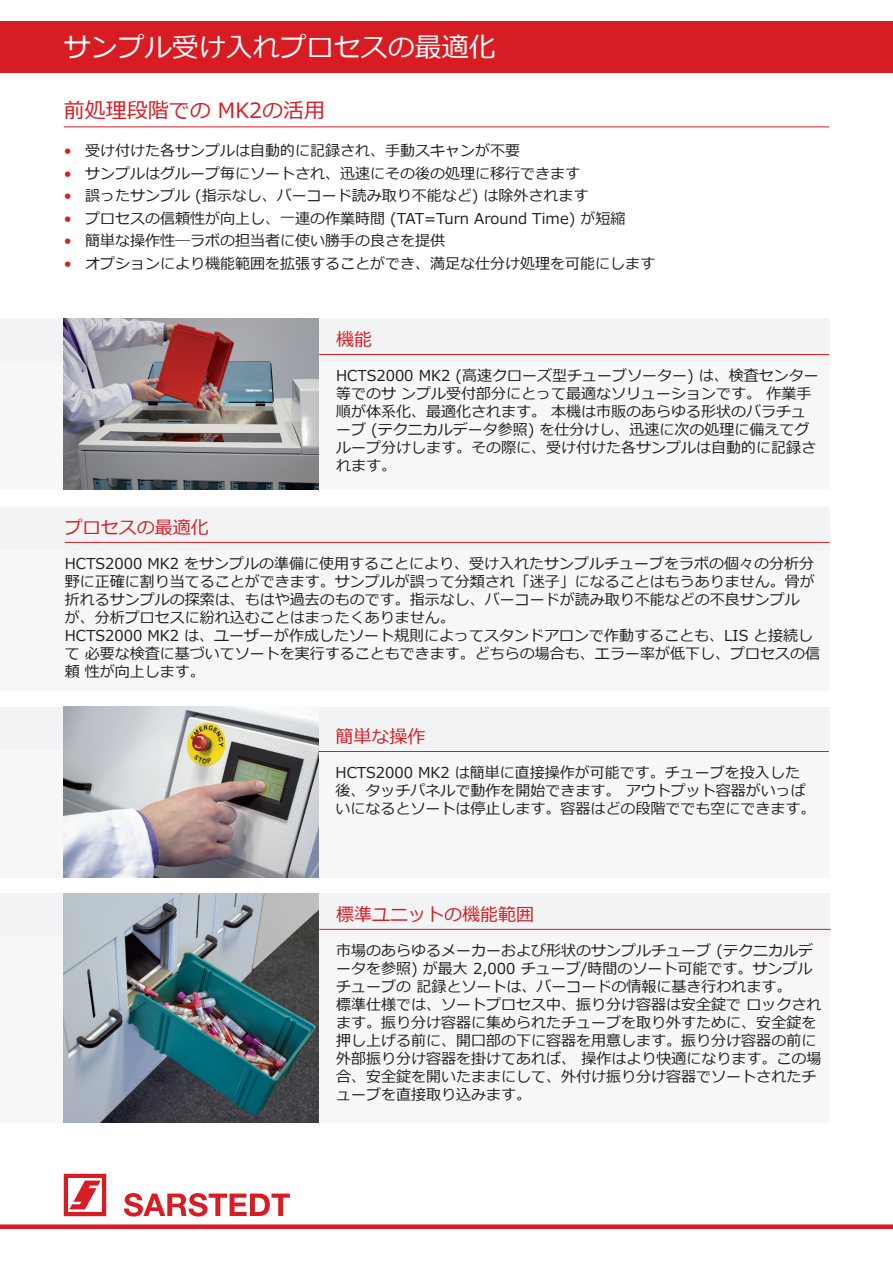
<style>
.page{position:relative;width:893px;height:1263px;background:#fff}
.page>*{position:absolute;margin:0;border:0;box-sizing:border-box;transform-origin:0 0}
.t1{font:27px "Meiryo";color:#fff}
.t2{font:21px "Meiryo";color:#d81c23}
.t3{font:18px "Meiryo";color:#d81c23}
.t4{font:15px/18px "Meiryo";color:#231f20}
.s1{color:#d81c23}
</style>
<div class="page">
<div style="left:0;top:21px;width:893px;height:51px;background:#d81c23"></div>
<div style="left:0;top:1224px;width:893px;height:5px;background:#d81c23"></div>
<div style="left:0;top:319px;width:829px;height:170px;background:#f7f7f8"></div>
<div style="left:0;top:319px;width:829px;height:42px;background:#f2f3f4"></div>
<hr style="left:319px;top:354px;width:510px;height:1px;background:#d81c23">
<img style="left:64px;top:319px;width:255px;height:170px">
<div style="left:0;top:707px;width:829px;height:170px;background:#f7f7f8"></div>
<div style="left:0;top:707px;width:829px;height:42px;background:#f2f3f4"></div>
<img style="left:64px;top:707px;width:255px;height:170px">
<hr style="left:319px;top:751px;width:510px;height:1px;background:#d81c23">
<hr style="left:64px;top:127px;width:765px;height:1px;background:#d81c23">
<svg style="left:64px;top:1174px;width:42px;height:42px"></svg>
<svg style="left:124px;top:1193px;width:166px;height:23px"></svg>
<div style="left:0;top:893px;width:829px;height:230px;background:#f7f7f8"></div>
<div style="left:0;top:893px;width:829px;height:42px;background:#f2f3f4"></div>
<img style="left:64px;top:893px;width:255px;height:230px">
<hr style="left:319px;top:929px;width:512px;height:1px;background:#d81c23">
<div style="left:0;top:507px;width:830px;height:184px;background:#f7f7f8"></div>
<div style="left:0;top:507px;width:829px;height:42px;background:#f2f3f4"></div>
<hr style="left:65px;top:542px;width:765px;height:1px;background:#d81c23">
<h1 class="t1" style="left:64px;top:29px;width:433px">サンプル受け入れプロセスの最適化</h1>
<h2 class="t2" style="left:64px;top:96px;width:263px">前処理段階での MK2の活用</h2>
<p class="t4" style="left:64px;top:142px;width:458px"><span class="s1">•</span> 受け付けた各サンプルは自動的に記録され、手動スキャンが不要</p>
<p class="t4" style="left:64px;top:165px;width:518px"><span class="s1">•</span> サンプルはグループ毎にソートされ、迅速にその後の処理に移行できます</p>
<p class="t4" style="left:64px;top:187px;width:526px"><span class="s1">•</span> 誤ったサンプル (指示なし、バーコード読み取り不能など) は除外されます</p>
<p class="t4" style="left:64px;top:210px;width:563px"><span class="s1">•</span> プロセスの信頼性が向上し、一連の作業時間 (TAT=Turn Around Time) が短縮</p>
<p class="t4" style="left:64px;top:232px;width:383px"><span class="s1">•</span> 簡単な操作性―ラボの担当者に使い勝手の良さを提供</p>
<p class="t4" style="left:64px;top:255px;width:593px"><span class="s1">•</span> オプションにより機能範囲を拡張することができ、満足な仕分け処理を可能にします</p>
<p class="t3" style="left:336px;top:327px;width:37px">機能</p>
<p class="t4" style="left:336px;top:367px;width:484px">HCTS2000 MK2 (高速クローズ型チューブソーター) は、検査センター等でのサ ンプル受付部分にとって最適なソリューションです。 作業手順が体系化、最適化されます。 本機は市販のあらゆる形状のバラチューブ (テクニカルデータ参照) を仕分けし、迅速に次の処理に備えてグループ分けします。その際に、受け付けた各サンプルは自動的に記録されます。</p>
<p class="t3" style="left:65px;top:515px;width:146px">プロセスの最適化</p>
<p class="t4" style="left:65px;top:555px;width:757px">HCTS2000 MK2 をサンプルの準備に使用することにより、受け入れたサンプルチューブをラボの個々の分析分野に正確に割り当てることができます。サンプルが誤って分類され「迷子」になることはもうありません。骨が折れるサンプルの探索は、もはや過去のものです。指示なし、バーコードが読み取り不能などの不良サンプル<br>が、分析プロセスに紛れ込むことはまったくありません。<br>HCTS2000 MK2 は、ユーザーが作成したソート規則によってスタンドアロンで作動することも、LIS と接続して 必要な検査に基づいてソートを実行することもできます。どちらの場合も、エラー率が低下し、プロセスの信頼 性が向上します。</p>
<p class="t3" style="left:336px;top:724px;width:91px">簡単な操作</p>
<p class="t4" style="left:336px;top:764px;width:481px">HCTS2000 MK2 は簡単に直接操作が可能です。チューブを投入した後、タッチパネルで動作を開始できます。 アウトプット容器がいっぱいになるとソートは停止します。容器はどの段階ででも空にできます。</p>
<p class="t3" style="left:336px;top:901px;width:200px">標準ユニットの機能範囲</p>
<p class="t4" style="left:336px;top:942px;width:487px">市場のあらゆるメーカーおよび形状のサンプルチューブ (テクニカルデータを参照) が最大 2,000 チューブ/時間のソート可能です。サンプルチューブの 記録とソートは、バーコードの情報に基き行われます。<br>標準仕様では、ソートプロセス中、振り分け容器は安全錠で ロックされます。振り分け容器に集められたチューブを取り外すために、安全錠を押し上げる前に、開口部の下に容器を用意します。振り分け容器の前に外部振り分け容器を掛けてあれば、 操作はより快適になります。この場合、安全錠を開いたままにして、外付け振り分け容器でソートされたチューブを直接取り込みます。</p>
</div>
